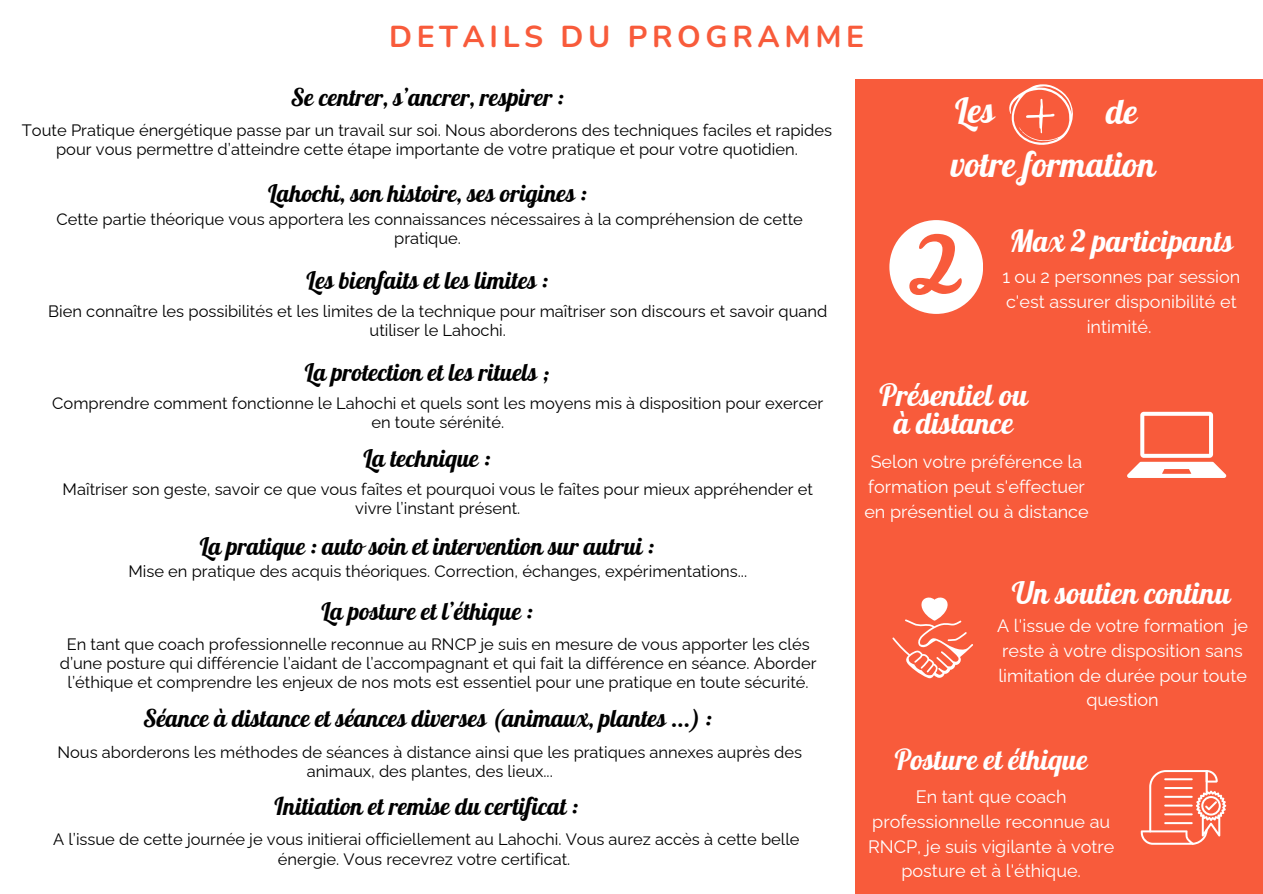
<style>
.page{position:relative;width:1263px;height:894px;background:#fff}
.page>*{position:absolute;margin:0;border:0;box-sizing:border-box;transform-origin:0 0}
.t1{font:34.5px "Lobster";color:#fff}
.t2{font:700 30.15px "Nunito";letter-spacing:.15em;color:#f85b3b}
.t3{font:30px/28.2px "Lobster";color:#fff;text-align:center}
.t4{font:28.35px "Lobster";color:#fff}
.t5{font:24px "Lobster";color:#000}
.t6{font:18px/24.8px "Raleway";color:#fff;text-align:center}
.t7{font:16.5px/19.2px "Raleway";color:#000;text-align:center}
</style>
<div class="page">
<div style="left:855px;top:79px;width:408px;height:814px;background:#f85b3b"></div>
<svg style="left:892px;top:597px;width:81px;height:81px"></svg>
<svg style="left:1141px;top:770px;width:85px;height:74px"></svg>
<svg style="left:1009px;top:84px;width:64px;height:61px"></svg>
<svg style="left:889px;top:220px;width:94px;height:93px"></svg>
<svg style="left:1127px;top:411px;width:99px;height:67px"></svg>
<h2 class="t2" style="left:389px;top:16px;width:476px">DETAILS DU PROGRAMME</h2>
<p class="t5" style="left:291px;top:81px;width:275px">Se centrer, s’ancrer, respirer :</p>
<p class="t7" style="left:22px;top:120px;width:812px">Toute Pratique énergétique passe par un travail sur soi. Nous aborderons des techniques faciles et rapides pour vous permettre d’atteindre cette étape importante de votre pratique et pour votre quotidien.</p>
<h4 class="t5" style="left:268px;top:178px;width:320px">Lahochi, son histoire, ses origines :</h4>
<h4 class="t7" style="left:57px;top:209px;width:748px">Cette partie théorique vous apportera les connaissances nécessaires à la compréhension de cette pratique.</h4>
<p class="t5" style="left:307px;top:265px;width:243px">Les bienfaits et les limites :</p>
<p class="t7" style="left:48px;top:301px;width:781px">Bien connaître les possibilités et les limites de la technique pour maîtriser son discours et savoir quand utiliser le Lahochi.</p>
<p class="t1" style="left:955px;top:88px;width:41px">Les</p>
<h1 class="t1" style="left:1106px;top:89px;width:33px">de</h1>
<h1 class="t1" style="left:951px;top:142px;width:206px">votre formation</h1>
<p class="t3" style="left:1009px;top:227px;width:225px">Max 2 participants</p>
<h3 class="t6" style="left:1002px;top:264px;width:240px">1 ou 2 personnes par session c'est assurer disponibilité et intimité.</h3>
<h4 class="t5" style="left:305px;top:356px;width:246px">La protection et les rituels ;</h4>
<h4 class="t7" style="left:52px;top:393px;width:772px">Comprendre comment fonctionne le Lahochi et quels sont les moyens mis à disposition pour exercer en toute sérénité.</h4>
<p class="t5" style="left:363px;top:442px;width:129px">La technique :</p>
<p class="t7" style="left:63px;top:479px;width:752px">Maîtriser son geste, savoir ce que vous faîtes et pourquoi vous le faîtes pour mieux appréhender et vivre l’instant présent.</p>
<p class="t5" style="left:200px;top:531px;width:456px">La pratique : auto soin et intervention sur autrui :</p>
<h4 class="t7" style="left:128px;top:562px;width:620px">Mise en pratique des acquis théoriques. Correction, échanges, expérimentations...</h4>
<p class="t5" style="left:321px;top:595px;width:213px">La posture et l’éthique :</p>
<h4 class="t7" style="left:60px;top:634px;width:758px">En tant que coach professionnelle reconnue au RNCP je suis en mesure de vous apporter les clés d’une posture qui différencie l’aidant de l’accompagnant et qui fait la différence en séance. Aborder l’éthique et comprendre les enjeux de nos mots est essentiel pour une pratique en toute sécurité.</h4>
<h4 class="t5" style="left:143px;top:703px;width:570px">Séance à distance et séances diverses (animaux, plantes ...) :</h4>
<p class="t7" style="left:57px;top:742px;width:746px">Nous aborderons les méthodes de séances à distance ainsi que les pratiques annexes auprès des animaux, des plantes, des lieux...</p>
<p class="t5" style="left:275px;top:791px;width:305px">Initiation et remise du certificat :</p>
<h4 class="t7" style="left:53px;top:829px;width:748px">A l’issue de cette journée je vous initierai officiellement au Lahochi. Vous aurez accès à cette belle énergie. Vous recevrez votre certificat.</h4>
<p class="t3" style="left:879px;top:380px;width:150px">Présentiel ou à distance</p>
<p class="t6" style="left:864px;top:449px;width:226px">Selon votre préférence la formation peut s'effectuer en présentiel ou à distance</p>
<h1 class="t3" style="left:1012px;top:578px;width:220px">Un soutien continu</h1>
<p class="t6" style="left:997px;top:613px;width:252px">A l'issue de votre formation je reste à votre disposition sans limitation de durée pour toute question</p>
<p class="t4" style="left:895px;top:741px;width:195px">Posture et éthique</p>
<h3 class="t6" style="left:868px;top:784px;width:248px">En tant que coach professionnelle reconnue au<br>RNCP, je suis vigilante à votre posture et à l'éthique.</h3>
</div>
